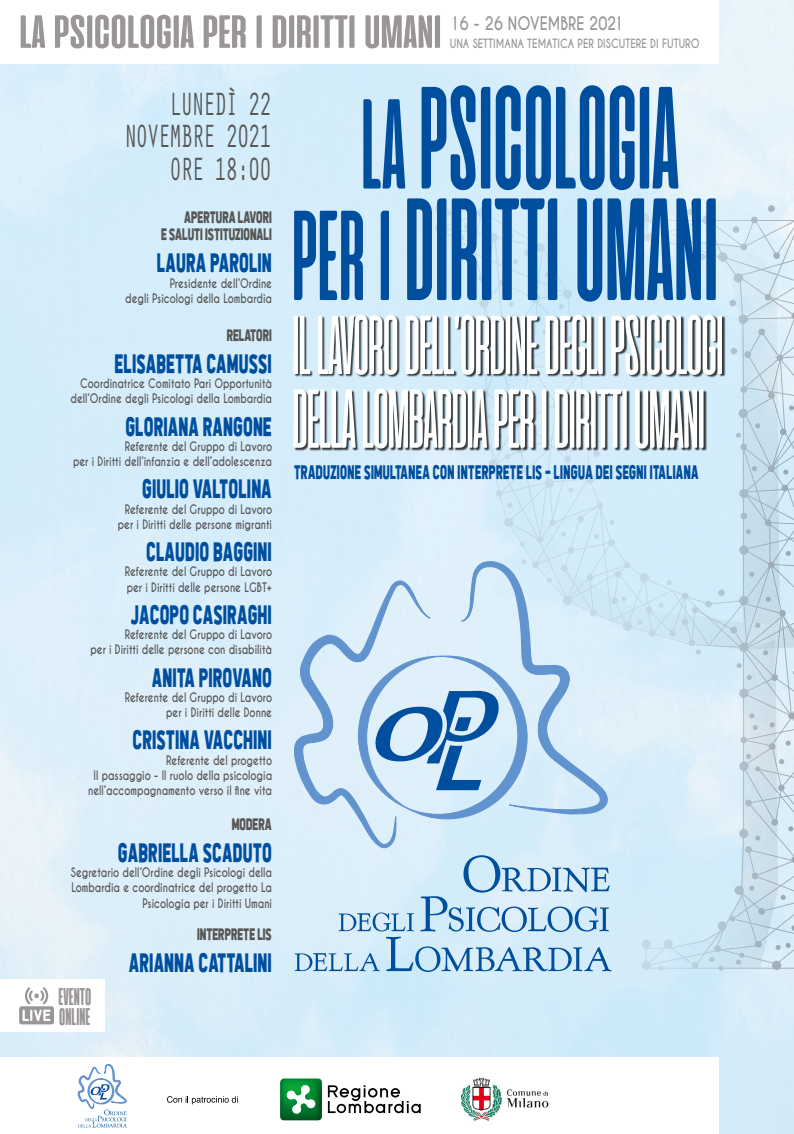
<style>
.page{position:relative;width:794px;height:1134px;background:#fff}
.page>*{position:absolute;margin:0;border:0;box-sizing:border-box;transform-origin:0 0}
.t1{font:700 145.2px "Cinematografica";color:#004f9f;scale:.72 1}
.t2{font:83.4px/73.6px "Cinematografica";letter-spacing:-.02em;color:#fff;scale:.79 1}
.t3{font:700 55.12px "Cinematografica";color:#9a9697;scale:1.04 1}
.t4{font:33.24px/32.4px "Orator Std";letter-spacing:-.08em;color:#575756;text-align:right;scale:.65 1}
.t5{font:26.52px "Allthe Waytothe Sun";letter-spacing:.025em;color:#004f9f;scale:.7 1}
.t6{font:800 24.12px/19.6px "Cinematografica";color:#9a9697;scale:.76 1}
.t7{font:19.52px "Allthe Waytothe Sun";letter-spacing:.025em;color:#004f9f;scale:.7 1}
.t8{font:700 17.6px "Caviar Dreams";color:#9a9697;scale:.81 1}
.t9{font:16.56px/17.2px "Allthe Waytothe Sun";color:#575756;text-align:right;scale:.77 1}
.t10{font:700 12.32px/15.3px "Caviar Dreams";color:#575756;text-align:right;scale:.77 1}
.t11{font:700 12px "Caviar Dreams";color:#9a9697;scale:.81 1}
.s1{font-size:127.6px}
</style>
<div class="page">
<div style="left:435px;top:204px;width:9px;height:9px;background:#c2dae7;border-radius:50%"></div>
<div style="left:768px;top:205px;width:6px;height:7px;background:#a8b4bc;border-radius:50%"></div>
<svg style="left:19px;top:987px;width:35px;height:37px"></svg>
<svg style="left:295px;top:210px;width:499px;height:762px;background:#c1d8e7"></svg>
<svg style="left:280px;top:1078px;width:42px;height:42px"></svg>
<svg style="left:328px;top:1085px;width:93px;height:28px"></svg>
<img style="left:461px;top:1077px;width:88px;height:45px">
<svg style="left:167px;top:1096px;width:71px;height:8px"></svg>
<svg style="left:78px;top:1064px;width:49px;height:63px"></svg>
<h3 class="t3" style="left:19px;top:-1px;width:407px">la psicologia per i diritti umani</h3>
<h3 class="t8" style="left:450px;top:13px;width:216px">16 - 26 NOVEMBRE 2021</h3>
<p class="t11" style="left:450px;top:36px;width:310px">UNA SETTIMANA TEMATICA PER DISCUTERE DI FUTURO</p>
<h3 class="t4" style="left:124px;top:86px;width:229px">LUNEDÌ 22<br>NOVEMBRE 2021<br>ORE 18:00</h3>
<h3 class="t9" style="left:161px;top:209px;width:145px">APERTURA LAVORI<br>E SALUTI ISTITUZIONALI</h3>
<h3 class="t5" style="left:158px;top:251px;width:165px">LAURA PAROLIN</h3>
<p class="t10" style="left:125px;top:276px;width:192px">Presidente dell’Ordine<br>degli Psicologi della Lombardia</p>
<h3 class="t9" style="left:227px;top:326px;width:60px">RELATORI</h3>
<h3 class="t5" style="left:115px;top:352px;width:226px">ELISABETTA CAMUSSI</h3>
<p class="t10" style="left:71px;top:376px;width:263px">Coordinatrice Comitato Pari Opportunità dell’Ordine degli Psicologi della Lombardia</p>
<h3 class="t5" style="left:126px;top:414px;width:210px">GLORIANA RANGONE</h3>
<p class="t10" style="left:73px;top:439px;width:260px">Referente del Gruppo di Lavoro<br>per i Diritti dell’infanzia e dell’adolescenza</p>
<h3 class="t5" style="left:143px;top:477px;width:186px">GIULIO VALTOLINA</h3>
<p class="t10" style="left:118px;top:502px;width:202px;text-align:center">Referente del Gruppo di Lavoro per i Diritti delle persone migranti</p>
<h3 class="t5" style="left:147px;top:540px;width:180px">CLAUDIO BAGGINI</h3>
<p class="t10" style="left:125px;top:564px;width:193px;text-align:left">Referente del Gruppo di Lavoro per i Diritti delle persone LGBT+</p>
<h3 class="t5" style="left:131px;top:603px;width:203px">JACOPO CASIRAGHI</h3>
<p class="t10" style="left:90px;top:627px;width:237px">Referente del Gruppo di Lavoro<br>per i Diritti delle persone con disabilità</p>
<h3 class="t5" style="left:153px;top:666px;width:172px">ANITA PIROVANO</h3>
<p class="t10" style="left:125px;top:690px;width:193px">Referente del Gruppo di Lavoro per i Diritti delle Donne</p>
<h3 class="t5" style="left:133px;top:728px;width:200px">CRISTINA VACCHINI</h3>
<p class="t10" style="left:88px;top:753px;width:240px">Referente del progetto<br>Il passaggio - Il ruolo della psicologia nell’accompagnamento verso il fine vita</p>
<h3 class="t9" style="left:232px;top:815px;width:53px">MODERA</h3>
<h3 class="t5" style="left:119px;top:841px;width:221px">GABRIELLA SCADUTO</h3>
<p class="t10" style="left:71px;top:865px;width:263px">Segretario dell’Ordine degli Psicologi della<br>Lombardia e coordinatrice del progetto La<br>Psicologia per i Diritti Umani</p>
<h3 class="t9" style="left:197px;top:926px;width:98px">INTERPRETE LIS</h3>
<h3 class="t5" style="left:130px;top:951px;width:205px">ARIANNA CATTALINI</h3>
<h3 class="t6" style="left:59px;top:987px;width:44px">EVENTO<br>ONLINE</h3>
<h1 class="t1" style="left:361px;top:61px;width:443px"><span class="s1">LA</span> PSICOLOGIA</h1>
<h1 class="t1" style="left:292px;top:172px;width:594px"><span class="s1">PER I</span> DIRITTI UMANI</h1>
<h2 class="t2" style="left:292px;top:308px;width:548px">IL LAVORO DELL’ORDINE DEGLI PSICOLOGI<br>DELLA LOMBARDIA PER I DIRITTI UMANI</h2>
<h3 class="t7" style="left:294px;top:463px;width:579px">TRADUZIONE SIMULTANEA CON INTERPRETE LIS - LINGUA DEI SEGNI ITALIANA</h3>
</div>
